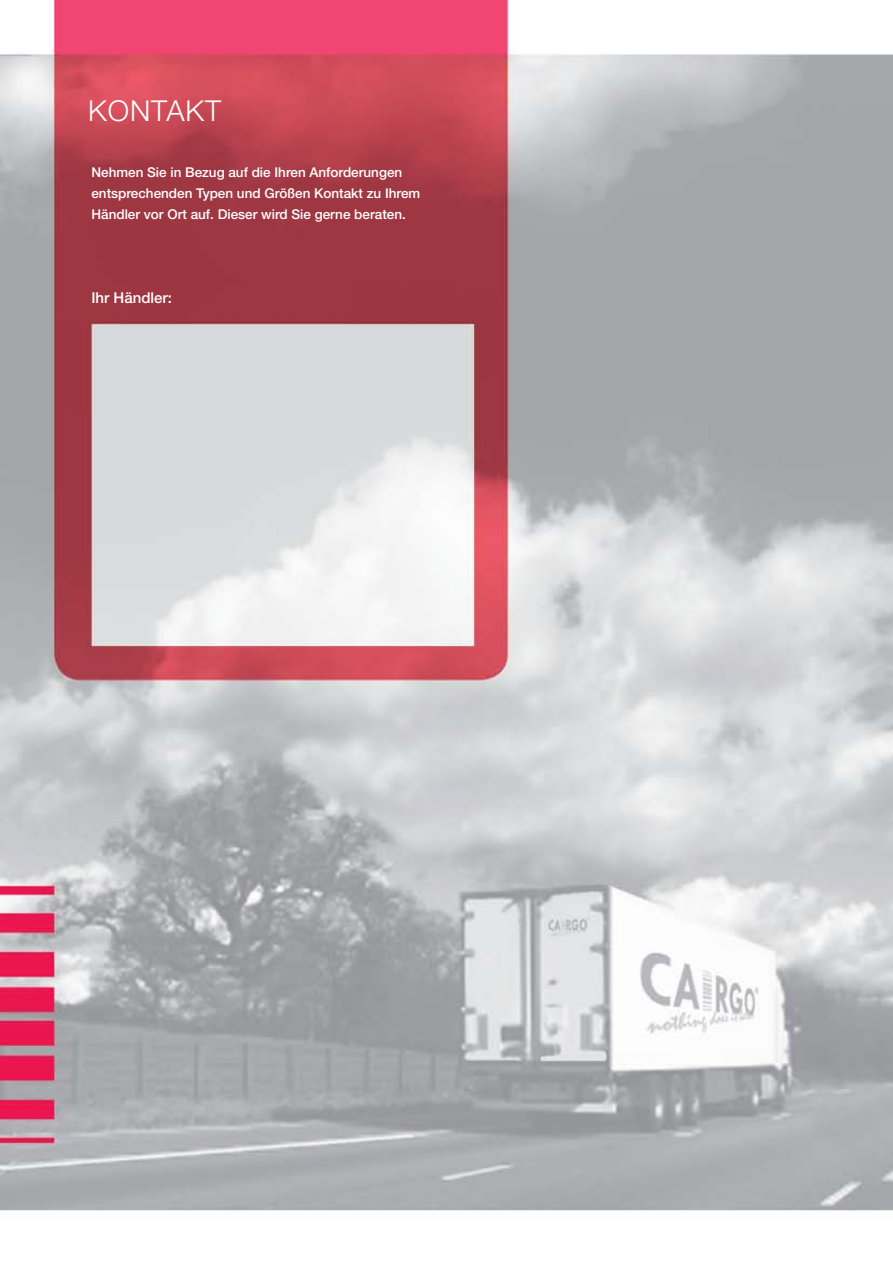
<style>
.page{position:relative;width:893px;height:1263px;background:#fff}
.page>*{position:absolute;margin:0;border:0;box-sizing:border-box;transform-origin:0 0}
.t1{font:300 28.8px "Helvetica Neue";letter-spacing:.035em;color:#fff}
.t2{font:500 15px "Helvetica Neue";color:#fff}
.t3{font:500 13.5px/21px "Helvetica Neue";color:#fff}
</style>
<div class="page">
<img style="left:0;top:0;width:893px;height:1211px">
<h1 class="t1" style="left:88px;top:93px;width:127px">KONTAKT</h1>
<p class="t3" style="left:91px;top:161px;width:330px">Nehmen Sie in Bezug auf die Ihren Anforderungen entsprechenden Typen und Größen Kontakt zu Ihrem<br>Händler vor Ort auf. Dieser wird Sie gerne beraten.</p>
<p class="t2" style="left:91px;top:288px;width:82px">Ihr Händler:</p>
</div>
